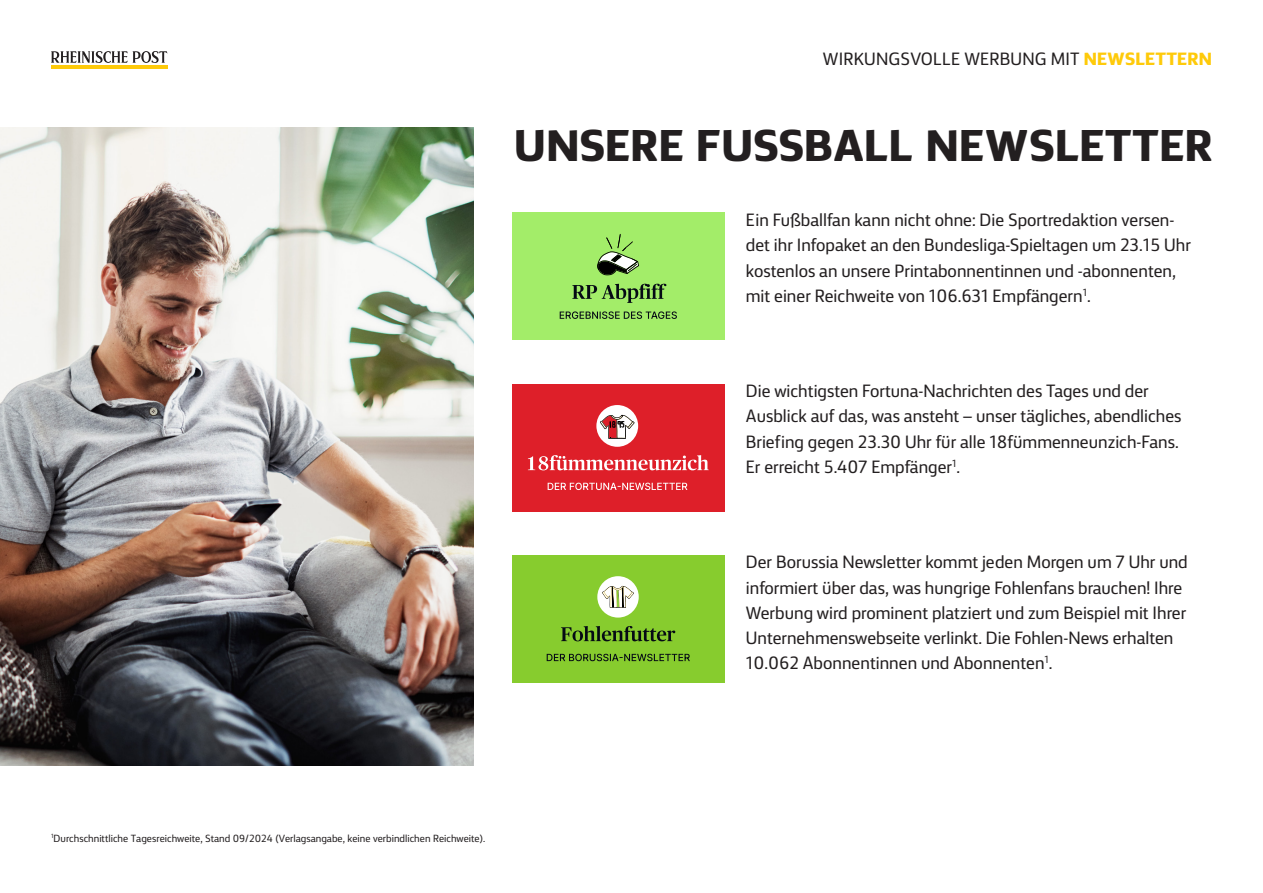
<style>
.page{position:relative;width:1263px;height:893px;background:#fff}
.page>*{position:absolute;margin:0;border:0;box-sizing:border-box;transform-origin:0 0}
.t1{font:800 45px "FS Silas Sans";letter-spacing:.01em;color:#231f20}
.t2{font:18px/25.2px "FS Silas Sans";color:#231f20}
.t3{font:10.5px "FS Silas Sans";color:#231f20}
.s1{font-weight:800;color:#feca0a}
</style>
<div class="page">
<hr style="left:51px;top:65px;width:116px;height:3px;background:#feca0a">
<svg style="left:51px;top:51px;width:116px;height:12px"></svg>
<div style="left:512px;top:213px;width:213px;height:127px;background:#a3ed69"></div>
<svg style="left:597px;top:234px;width:42px;height:41px"></svg>
<svg style="left:572px;top:284px;width:94px;height:19px"></svg>
<svg style="left:560px;top:311px;width:117px;height:8px"></svg>
<div style="left:512px;top:384px;width:213px;height:127px;background:#de1f29"></div>
<div style="left:596px;top:405px;width:42px;height:42px;background:#fff;border-radius:50%"></div>
<svg style="left:600px;top:415px;width:35px;height:24px"></svg>
<svg style="left:528px;top:455px;width:181px;height:15px"></svg>
<svg style="left:548px;top:483px;width:139px;height:7px"></svg>
<div style="left:512px;top:555px;width:213px;height:127px;background:#87cc2e"></div>
<div style="left:597px;top:576px;width:42px;height:42px;background:#fff;border-radius:50%"></div>
<svg style="left:602px;top:586px;width:32px;height:22px"></svg>
<svg style="left:561px;top:626px;width:114px;height:15px"></svg>
<svg style="left:547px;top:654px;width:143px;height:7px"></svg>
<img style="left:0;top:128px;width:474px;height:637px">
<p class="t2" style="left:823px;top:44px;width:390px">WIRKUNGSVOLLE WERBUNG MIT <span class="s1">NEWSLETTERN</span></p>
<h1 class="t1" style="left:514px;top:105px;width:700px">UNSERE FUSSBALL NEWSLETTER</h1>
<p class="t2" style="left:746px;top:206px;width:446px">Ein Fußballfan kann nicht ohne: Die Sportredaktion versen&shy;det ihr Infopaket an den Bundesliga-Spieltagen um 23.15 Uhr kostenlos an unsere Printabonnentinnen und -abonnenten, mit einer Reichweite von 106.631 Empfängern<sup>1</sup>.</p>
<p class="t2" style="left:746px;top:377px;width:437px">Die wichtigsten Fortuna-Nachrichten des Tages und der Ausblick auf das, was ansteht – unser tägliches, abendliches Briefing gegen 23.30 Uhr für alle 18fümmenneunzich-Fans.<br>Er erreicht 5.407 Empfänger<sup>1</sup>.</p>
<p class="t2" style="left:746px;top:548px;width:443px">Der Borussia Newsletter kommt jeden Morgen um 7 Uhr und informiert über das, was hungrige Fohlenfans brauchen! Ihre Werbung wird prominent platziert und zum Beispiel mit Ihrer Unternehmenswebseite verlinkt. Die Fohlen-News erhalten 10.062 Abonnentinnen und Abonnenten<sup>1</sup>.</p>
<p class="t3" style="left:51px;top:830px;width:436px"><sup>1</sup>Durchschnittliche Tagesreichweite, Stand 09/2024 (Verlagsangabe, keine verbindlichen Reichweite).</p>
</div>
